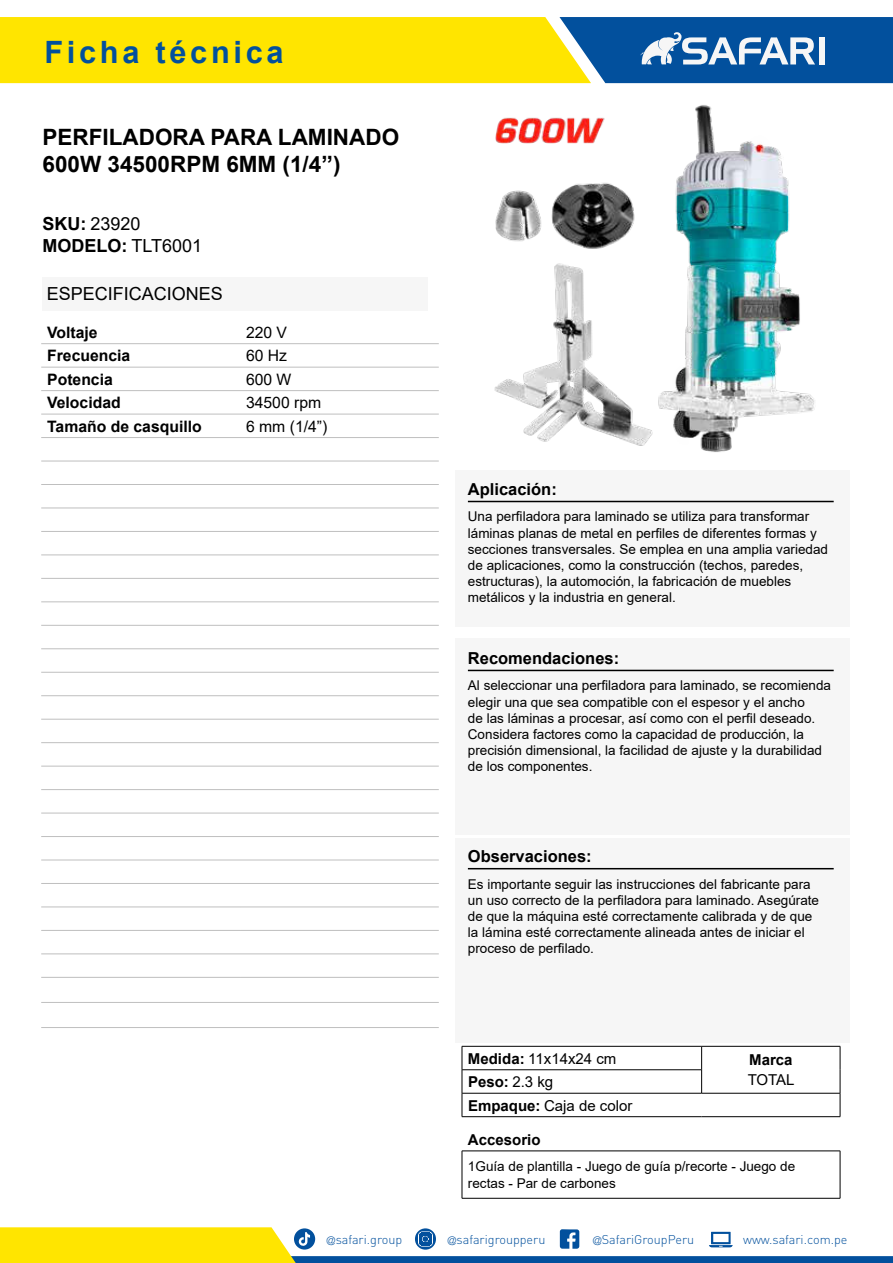
<style>
.page{position:relative;width:893px;height:1263px;background:#fff}
.page>*{position:absolute;margin:0;border:0;box-sizing:border-box;transform-origin:0 0}
.t1{font:700 30.75px "Arial";letter-spacing:.12em;color:#02509d}
.t2{font:700 22.5px/27px "Arial";color:#000}
.t3{font:18px/21.9px "Arial";color:#000}
.t4{font:700 16.5px "Arial";color:#000}
.t5{font:700 15.75px "Arial";color:#000}
.t6{font:15.75px "Arial";color:#000}
.t7{font:15px "Arial";color:#000}
.t8{font:700 15px "Arial";color:#000}
.t9{font:13.5px/16.2px "Arial";color:#000}
.t10{font:300 12.6px "DIN";color:#02509d}
.s1{font-weight:700}
.s2{font-weight:400}
.s3{font-family:"Helvetica LT Std";font-stretch:condensed;font-size:11.25px}
</style>
<div class="page">
<svg style="left:0;top:1227px;width:893px;height:36px"></svg>
<svg style="left:0;top:17px;width:893px;height:66px;background:#b1b83e"></svg>
<div style="left:819px;top:37px;width:6px;height:27px;background:#f6f6f6"></div>
<div style="left:455px;top:470px;width:395px;height:157px;background:#f6f6f6"></div>
<hr style="left:468px;top:501px;width:366px;height:1px;background:#000">
<div style="left:455px;top:638px;width:395px;height:196px;background:#f6f6f6"></div>
<hr style="left:468px;top:670px;width:366px;height:1px;background:#000">
<div style="left:455px;top:838px;width:395px;height:204px;background:#f6f6f6"></div>
<hr style="left:468px;top:868px;width:366px;height:1px;background:#000">
<hr style="left:462px;top:1151px;width:378px;height:1px;background:#000">
<hr style="left:462px;top:1151px;width:1px;height:47px;background:#000">
<hr style="left:840px;top:1151px;width:1px;height:47px;background:#000">
<hr style="left:462px;top:1198px;width:378px;height:1px;background:#000">
<hr style="left:41px;top:343px;width:199px;height:1px;background:#bfbfbf">
<hr style="left:240px;top:343px;width:199px;height:1px;background:#bfbfbf">
<hr style="left:41px;top:1027px;width:199px;height:1px;background:#bfbfbf">
<hr style="left:240px;top:1027px;width:199px;height:1px;background:#bfbfbf">
<hr style="left:41px;top:367px;width:199px;height:1px;background:#bfbfbf">
<hr style="left:240px;top:367px;width:199px;height:1px;background:#bfbfbf">
<hr style="left:41px;top:390px;width:199px;height:1px;background:#bfbfbf">
<hr style="left:240px;top:390px;width:199px;height:1px;background:#bfbfbf">
<hr style="left:41px;top:414px;width:199px;height:1px;background:#bfbfbf">
<hr style="left:240px;top:414px;width:199px;height:1px;background:#bfbfbf">
<hr style="left:41px;top:437px;width:199px;height:1px;background:#bfbfbf">
<hr style="left:240px;top:437px;width:199px;height:1px;background:#bfbfbf">
<hr style="left:41px;top:461px;width:199px;height:1px;background:#bfbfbf">
<hr style="left:240px;top:461px;width:199px;height:1px;background:#bfbfbf">
<hr style="left:41px;top:484px;width:199px;height:1px;background:#bfbfbf">
<hr style="left:240px;top:484px;width:199px;height:1px;background:#bfbfbf">
<hr style="left:41px;top:508px;width:199px;height:1px;background:#bfbfbf">
<hr style="left:240px;top:508px;width:199px;height:1px;background:#bfbfbf">
<hr style="left:41px;top:531px;width:199px;height:1px;background:#bfbfbf">
<hr style="left:240px;top:531px;width:199px;height:1px;background:#bfbfbf">
<hr style="left:41px;top:555px;width:199px;height:1px;background:#bfbfbf">
<hr style="left:240px;top:555px;width:199px;height:1px;background:#bfbfbf">
<hr style="left:41px;top:578px;width:199px;height:1px;background:#bfbfbf">
<hr style="left:240px;top:578px;width:199px;height:1px;background:#bfbfbf">
<hr style="left:41px;top:602px;width:199px;height:1px;background:#bfbfbf">
<hr style="left:240px;top:602px;width:199px;height:1px;background:#bfbfbf">
<hr style="left:41px;top:625px;width:199px;height:1px;background:#bfbfbf">
<hr style="left:240px;top:625px;width:199px;height:1px;background:#bfbfbf">
<hr style="left:41px;top:648px;width:199px;height:1px;background:#bfbfbf">
<hr style="left:240px;top:648px;width:199px;height:1px;background:#bfbfbf">
<hr style="left:41px;top:672px;width:199px;height:1px;background:#bfbfbf">
<hr style="left:240px;top:672px;width:199px;height:1px;background:#bfbfbf">
<hr style="left:41px;top:695px;width:199px;height:1px;background:#bfbfbf">
<hr style="left:240px;top:695px;width:199px;height:1px;background:#bfbfbf">
<hr style="left:41px;top:719px;width:199px;height:1px;background:#bfbfbf">
<hr style="left:240px;top:719px;width:199px;height:1px;background:#bfbfbf">
<hr style="left:41px;top:742px;width:199px;height:1px;background:#bfbfbf">
<hr style="left:240px;top:742px;width:199px;height:1px;background:#bfbfbf">
<hr style="left:41px;top:766px;width:199px;height:1px;background:#bfbfbf">
<hr style="left:240px;top:766px;width:199px;height:1px;background:#bfbfbf">
<hr style="left:41px;top:789px;width:199px;height:1px;background:#bfbfbf">
<hr style="left:240px;top:789px;width:199px;height:1px;background:#bfbfbf">
<hr style="left:41px;top:813px;width:199px;height:1px;background:#bfbfbf">
<hr style="left:240px;top:813px;width:199px;height:1px;background:#bfbfbf">
<hr style="left:41px;top:836px;width:199px;height:1px;background:#bfbfbf">
<hr style="left:240px;top:836px;width:199px;height:1px;background:#bfbfbf">
<hr style="left:41px;top:860px;width:199px;height:1px;background:#bfbfbf">
<hr style="left:240px;top:860px;width:199px;height:1px;background:#bfbfbf">
<hr style="left:41px;top:883px;width:199px;height:1px;background:#bfbfbf">
<hr style="left:240px;top:883px;width:199px;height:1px;background:#bfbfbf">
<hr style="left:41px;top:907px;width:199px;height:1px;background:#bfbfbf">
<hr style="left:240px;top:907px;width:199px;height:1px;background:#bfbfbf">
<hr style="left:41px;top:930px;width:199px;height:1px;background:#bfbfbf">
<hr style="left:240px;top:930px;width:199px;height:1px;background:#bfbfbf">
<hr style="left:41px;top:954px;width:199px;height:1px;background:#bfbfbf">
<hr style="left:240px;top:954px;width:199px;height:1px;background:#bfbfbf">
<hr style="left:41px;top:977px;width:199px;height:1px;background:#bfbfbf">
<hr style="left:240px;top:977px;width:199px;height:1px;background:#bfbfbf">
<hr style="left:41px;top:1002px;width:199px;height:1px;background:#bfbfbf">
<hr style="left:240px;top:1002px;width:199px;height:1px;background:#bfbfbf">
<img style="left:494px;top:105px;width:321px;height:347px">
<div style="left:43px;top:277px;width:385px;height:33px;background:#f6f6f6"></div>
<hr style="left:462px;top:1069px;width:239px;height:1px;background:#000">
<hr style="left:462px;top:1093px;width:240px;height:1px;background:#000">
<hr style="left:702px;top:1093px;width:138px;height:1px;background:#000">
<hr style="left:462px;top:1046px;width:240px;height:1px;background:#000">
<hr style="left:702px;top:1046px;width:138px;height:1px;background:#000">
<svg style="left:701px;top:1046px;width:1px;height:47px"></svg>
<svg style="left:462px;top:1046px;width:1px;height:70px"></svg>
<svg style="left:840px;top:1046px;width:1px;height:70px"></svg>
<hr style="left:462px;top:1116px;width:240px;height:1px;background:#000">
<hr style="left:702px;top:1116px;width:138px;height:1px;background:#000">
<h1 class="t1" style="left:44px;top:34px;width:241px">Ficha técnica</h1>
<h2 class="t2" style="left:43px;top:126px;width:358px">PERFILADORA PARA LAMINADO<br>600W 34500RPM 6MM (1/4’’)</h2>
<h3 class="t3" style="left:43px;top:213px;width:161px"><span class="s1">SKU:</span> 23920<br><span class="s1">MODELO:</span> TLT6001</h3>
<h3 class="t3" style="left:47px;top:282px;width:178px">ESPECIFICACIONES</h3>
<p class="t5" style="left:47px;top:326px;width:52px">Voltaje</p>
<p class="t6" style="left:246px;top:323px;width:43px">220 V</p>
<p class="t5" style="left:47px;top:350px;width:85px">Frecuencia</p>
<p class="t6" style="left:246px;top:345px;width:43px">60 Hz</p>
<p class="t5" style="left:47px;top:373px;width:67px">Potencia</p>
<p class="t6" style="left:246px;top:370px;width:47px">600 W</p>
<p class="t5" style="left:47px;top:397px;width:75px">Velocidad</p>
<p class="t6" style="left:246px;top:392px;width:77px">34500 rpm</p>
<p class="t5" style="left:47px;top:420px;width:156px">Tamaño de casquillo</p>
<p class="t6" style="left:246px;top:415px;width:83px">6 mm (1/4”)</p>
<p class="t4" style="left:468px;top:483px;width:90px">Aplicación:</p>
<p class="t9" style="left:468px;top:508px;width:362px">Una perfiladora para laminado se utiliza para transformar láminas planas de metal en perfiles de diferentes formas y secciones transversales. Se emplea en una amplia variedad de aplicaciones, como la construcción (techos, paredes, estructuras), la automoción, la fabricación de muebles metálicos y la industria en general.</p>
<p class="t4" style="left:468px;top:652px;width:153px">Recomendaciones:</p>
<p class="t9" style="left:468px;top:677px;width:365px">Al seleccionar una perfiladora para laminado, se recomienda elegir una que sea compatible con el espesor y el ancho<br>de las láminas a procesar, así como con el perfil deseado.<br>Considera factores como la capacidad de producción, la precisión dimensional, la facilidad de ajuste y la durabilidad de los componentes.</p>
<p class="t4" style="left:468px;top:850px;width:125px">Observaciones:</p>
<p class="t9" style="left:468px;top:876px;width:353px">Es importante seguir las instrucciones del fabricante para un uso correcto de la perfiladora para laminado. Asegúrate de que la máquina esté correctamente calibrada y de que la lámina esté correctamente alineada antes de iniciar el proceso de perfilado.</p>
<p class="t7" style="left:468px;top:1048px;width:150px"><span class="s1">Medida:</span> 11x14x24 cm</p>
<p class="t8" style="left:749px;top:1054px;width:45px">Marca</p>
<p class="t8" style="left:468px;top:1076px;width:87px">Peso: <span class="s2">2.3 kg</span></p>
<p class="t7" style="left:748px;top:1071px;width:48px">TOTAL</p>
<p class="t7" style="left:468px;top:1095px;width:166px"><span class="s1">Empaque:</span> Caja de color</p>
<p class="t8" style="left:468px;top:1134px;width:74px">Accesorio</p>
<p class="t9" style="left:468px;top:1158px;width:329px">1Guía de plantilla - Juego de guía p/recorte - Juego de rectas - Par de carbones</p>
<p class="t10" style="left:327px;top:1234px;width:77px"><span class="s3">@</span>safari.group</p>
<p class="t10" style="left:448px;top:1234px;width:99px"><span class="s3">@</span>safarigroupperu</p>
<p class="t10" style="left:593px;top:1234px;width:103px"><span class="s3">@</span>SafariGroupPeru</p>
<p class="t10" style="left:743px;top:1234px;width:106px">www.safari.com.pe</p>
</div>
